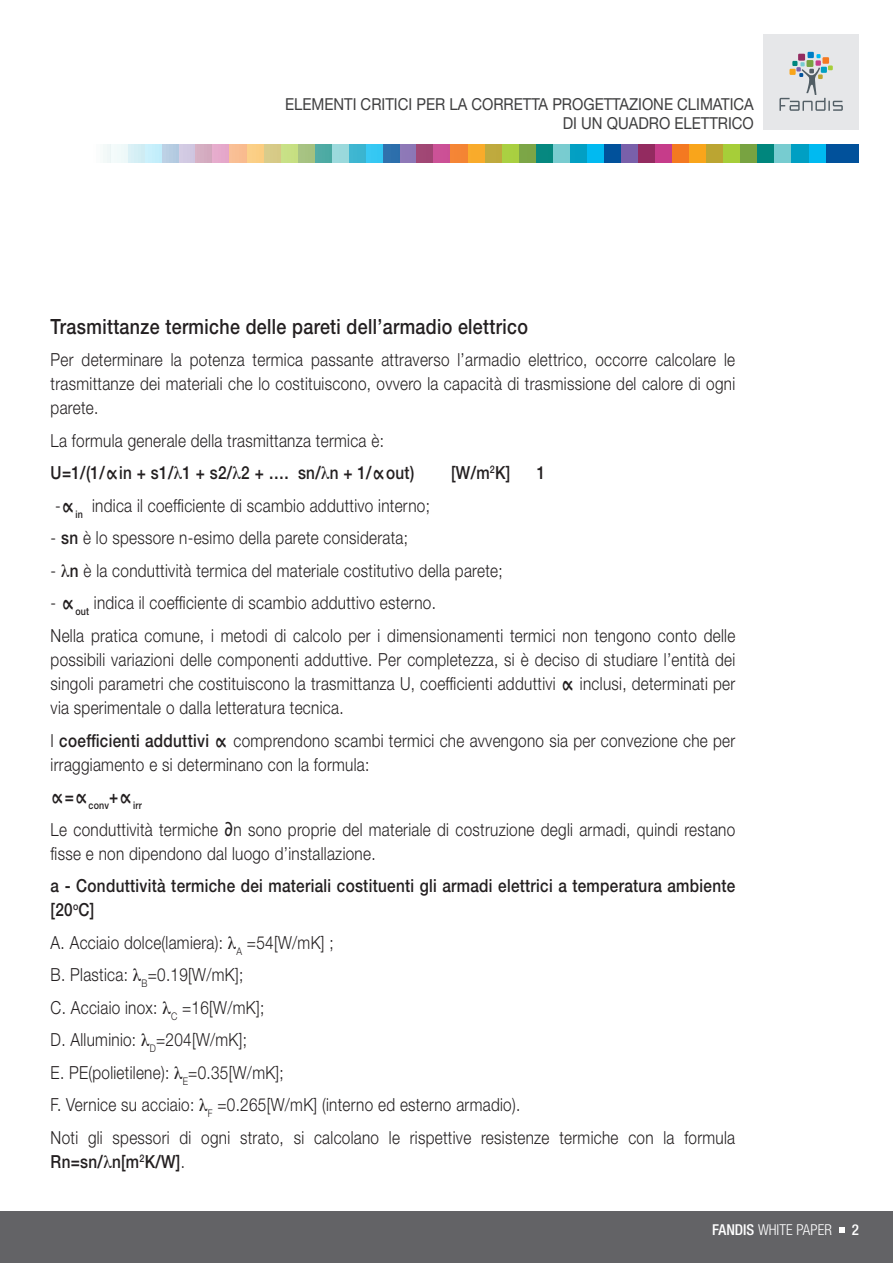
<style>
.page{position:relative;width:893px;height:1263px;background:#fff}
.page>*{position:absolute;margin:0;border:0;box-sizing:border-box;transform-origin:0 0}
.t1{font:27px "Monaco";color:#231f20;scale:.85 1}
.t2{font:500 21px "Helvetica Neue LT Std";letter-spacing:.02em;color:#231f20;scale:.85 1}
.t3{font:300 18px/24px "Helvetica Neue LT Std";letter-spacing:.02em;color:#231f20;scale:.85 1}
.t4{font:500 18px/24px "Helvetica Neue LT Std";letter-spacing:.02em;color:#231f20;scale:.85 1}
.t5{font:16.5px/19.8px "Helvetica Neue LT Std";color:#3e3e3f;text-align:right;scale:.9 1}
.t6{font:300 condensed 15px "Helvetica Neue LT Std";color:#fff}
.t7{font:500 condensed 15px "Helvetica Neue LT Std";color:#fff}
.t8{font:500 10.5px "Helvetica Neue LT Std";letter-spacing:.02em;color:#231f20;scale:.85 1}
.s1{font-family:"Monaco";font-weight:400;font-size:27px}
.s2{font-weight:500}
.s3{font-family:"Helvetica Neue LT Std";font-weight:500;font-size:18px}
</style>
<div class="page">
<div style="left:842px;top:145px;width:17px;height:18px;background:#01519b"></div>
<div style="left:825px;top:145px;width:17px;height:18px;background:#01519b"></div>
<div style="left:808px;top:145px;width:17px;height:18px;background:#00baf1"></div>
<div style="left:791px;top:145px;width:17px;height:18px;background:#009fc3"></div>
<div style="left:774px;top:145px;width:17px;height:18px;background:#77ccd0"></div>
<div style="left:757px;top:145px;width:17px;height:18px;background:#00867d"></div>
<div style="left:740px;top:145px;width:17px;height:18px;background:#78a341"></div>
<div style="left:723px;top:145px;width:17px;height:18px;background:#a6ce39"></div>
<div style="left:706px;top:145px;width:17px;height:18px;background:#bba532"></div>
<div style="left:688px;top:145px;width:18px;height:18px;background:#f9a51b"></div>
<div style="left:671px;top:145px;width:17px;height:18px;background:#f47921"></div>
<div style="left:654px;top:145px;width:17px;height:18px;background:#c63c8a"></div>
<div style="left:637px;top:145px;width:17px;height:18px;background:#932b60"></div>
<div style="left:620px;top:145px;width:17px;height:18px;background:#7960aa"></div>
<div style="left:604px;top:145px;width:17px;height:18px;background:#01519b"></div>
<div style="left:587px;top:145px;width:17px;height:18px;background:#00baf1"></div>
<div style="left:569px;top:145px;width:18px;height:18px;background:#009fc3"></div>
<div style="left:552px;top:145px;width:17px;height:18px;background:#77ccd0"></div>
<div style="left:535px;top:145px;width:17px;height:18px;background:#00867d"></div>
<div style="left:518px;top:145px;width:17px;height:18px;background:#78a341"></div>
<div style="left:501px;top:145px;width:17px;height:18px;background:#a9d041"></div>
<div style="left:484px;top:145px;width:17px;height:18px;background:#bfaa3e"></div>
<div style="left:467px;top:145px;width:17px;height:18px;background:#f9ab2b"></div>
<div style="left:450px;top:145px;width:17px;height:18px;background:#f48535"></div>
<div style="left:433px;top:145px;width:17px;height:18px;background:#cc5196"></div>
<div style="left:416px;top:145px;width:17px;height:18px;background:#a14775"></div>
<div style="left:399px;top:145px;width:17px;height:18px;background:#8e78b7"></div>
<div style="left:383px;top:145px;width:17px;height:18px;background:#2d6fac"></div>
<div style="left:366px;top:145px;width:17px;height:18px;background:#35c8f3"></div>
<div style="left:349px;top:145px;width:17px;height:18px;background:#3cb5d1"></div>
<div style="left:331px;top:145px;width:18px;height:18px;background:#9bd9dc"></div>
<div style="left:314px;top:145px;width:17px;height:18px;background:#4eaba4"></div>
<div style="left:297px;top:145px;width:17px;height:18px;background:#a6c281"></div>
<div style="left:280px;top:145px;width:17px;height:18px;background:#c8e085"></div>
<div style="left:263px;top:145px;width:17px;height:18px;background:#d7cb88"></div>
<div style="left:246px;top:145px;width:17px;height:18px;background:#fbcf86"></div>
<div style="left:229px;top:145px;width:17px;height:18px;background:#f9be93"></div>
<div style="left:212px;top:145px;width:17px;height:18px;background:#e6aacc"></div>
<div style="left:195px;top:145px;width:17px;height:18px;background:#d5aec2"></div>
<div style="left:178px;top:145px;width:17px;height:18px;background:#d2cae3"></div>
<div style="left:162px;top:145px;width:17px;height:18px;background:#b7cde2"></div>
<div style="left:145px;top:145px;width:17px;height:18px;background:#c6effb"></div>
<div style="left:128px;top:145px;width:17px;height:18px;background:#d5eff5"></div>
<div style="left:111px;top:145px;width:17px;height:18px;background:#f1fafa"></div>
<div style="left:93px;top:145px;width:18px;height:18px;background:#f7fbfa"></div>
<div style="left:763px;top:34px;width:96px;height:96px;background:#e6e7e9"></div>
<div style="left:807px;top:52px;width:7px;height:6px;background:#007ec5"></div>
<svg style="left:779px;top:54px;width:64px;height:57px"></svg>
<div style="left:789px;top:69px;width:7px;height:6px;background:#f9a51b"></div>
<div style="left:0;top:1212px;width:893px;height:51px;background:#636366"></div>
<svg style="left:839px;top:1227px;width:5px;height:6px"></svg>
<p class="t5" style="left:285px;top:94px;width:522px">ELEMENTI CRITICI PER LA CORRETTA PROGETTAZIONE CLIMATICA<br>DI UN QUADRO ELETTRICO</p>
<p class="t2" style="left:51px;top:314px;width:563px">Trasmittanze termiche delle pareti dell’armadio elettrico</p>
<p class="t3" style="left:51px;top:348px;width:807px;text-align:justify">Per determinare la potenza termica passante attraverso l’armadio elettrico, occorre calcolare le trasmittanze dei materiali che lo costituiscono, ovvero la capacità di trasmissione del calore di ogni parete.</p>
<p class="t3" style="left:51px;top:428px;width:394px">La formula generale della trasmittanza termica è:</p>
<p class="t4" style="left:51px;top:461px;width:429px">U=1/(1/<span class="s1">∝</span>in + s1/ 1 + s2/ 2 + …. sn/ n + 1/<span class="s1">∝</span>out)</p>
<p class="t4" style="left:451px;top:461px;width:71px">[W/m<sup>2</sup>K]</p>
<p class="t4" style="left:537px;top:461px;width:12px">1</p>
<p class="t3" style="left:55px;top:493px;width:442px">-<span class="s1">∝</span><sub>in</sub> indica il coefficiente di scambio adduttivo interno;</p>
<p class="t3" style="left:51px;top:526px;width:422px">- <span class="s2">sn</span> è lo spessore n-esimo della parete considerata;</p>
<p class="t3" style="left:51px;top:558px;width:533px">- <span class="s2">n</span> è la conduttività termica del materiale costitutivo della parete;</p>
<p class="t3" style="left:51px;top:591px;width:455px">- <span class="s1">∝</span><sub>out</sub> indica il coefficiente di scambio adduttivo esterno.</p>
<p class="t3" style="left:51px;top:623px;width:807px;text-align:justify">Nella pratica comune, i metodi di calcolo per i dimensionamenti termici non tengono conto delle possibili variazioni delle componenti adduttive. Per completezza, si è deciso di studiare l’entità dei singoli parametri che costituiscono la trasmittanza U, coefficienti adduttivi <span class="s1">∝</span> inclusi, determinati per via sperimentale o dalla letteratura tecnica.</p>
<p class="t3" style="left:51px;top:728px;width:807px">I <span class="s2">coefficienti adduttivi</span> <span class="s1">∝</span> comprendono scambi termici che avvengono sia per convezione che per irraggiamento e si determinano con la formula:</p>
<p class="t1" style="left:51px;top:773px;width:46px">∝<span class="s3">=</span>∝</p>
<p class="t8" style="left:89px;top:799px;width:64px">conv<sup>+</sup><sup>∝</sup>irr</p>
<p class="t3" style="left:51px;top:817px;width:807px">Le conduttività termiche <span class="s2">∂</span>n sono proprie del materiale di costruzione degli armadi, quindi restano fisse e non dipendono dal luogo d’installazione.</p>
<p class="t4" style="left:51px;top:873px;width:807px">a - Conduttività termiche dei materiali costituenti gli armadi elettrici a temperatura ambiente [20<sup>o</sup>C]</p>
<p class="t3" style="left:51px;top:930px;width:334px">A. Acciaio dolce(lamiera): <sub>A</sub> =54[W/mK] ;</p>
<p class="t3" style="left:51px;top:962px;width:228px">B. Plastica: <sub>B</sub>=0.19[W/mK];</p>
<p class="t3" style="left:51px;top:995px;width:253px">C. Acciaio inox: <sub>C</sub> =16[W/mK];</p>
<p class="t3" style="left:51px;top:1027px;width:233px">D. Alluminio: <sub>D</sub>=204[W/mK];</p>
<p class="t3" style="left:51px;top:1060px;width:276px">E. PE(polietilene): <sub>E</sub>=0.35[W/mK];</p>
<p class="t3" style="left:51px;top:1092px;width:554px">F. Vernice su acciaio: <sub>F</sub> =0.265[W/mK] (interno ed esterno armadio).</p>
<p class="t3" style="left:51px;top:1125px;width:807px">Noti gli spessori di ogni strato, si calcolano le rispettive resistenze termiche con la formula<br><span class="s2">Rn=sn/ n[m</span><sup>2</sup><span class="s2">K/W]</span>.</p>
<p class="t6" style="left:712px;top:1221px;width:121px"><span class="s2">FANDIS</span> WHITE PAPER</p>
<p class="t7" style="left:852px;top:1221px;width:9px">2</p>
</div>
